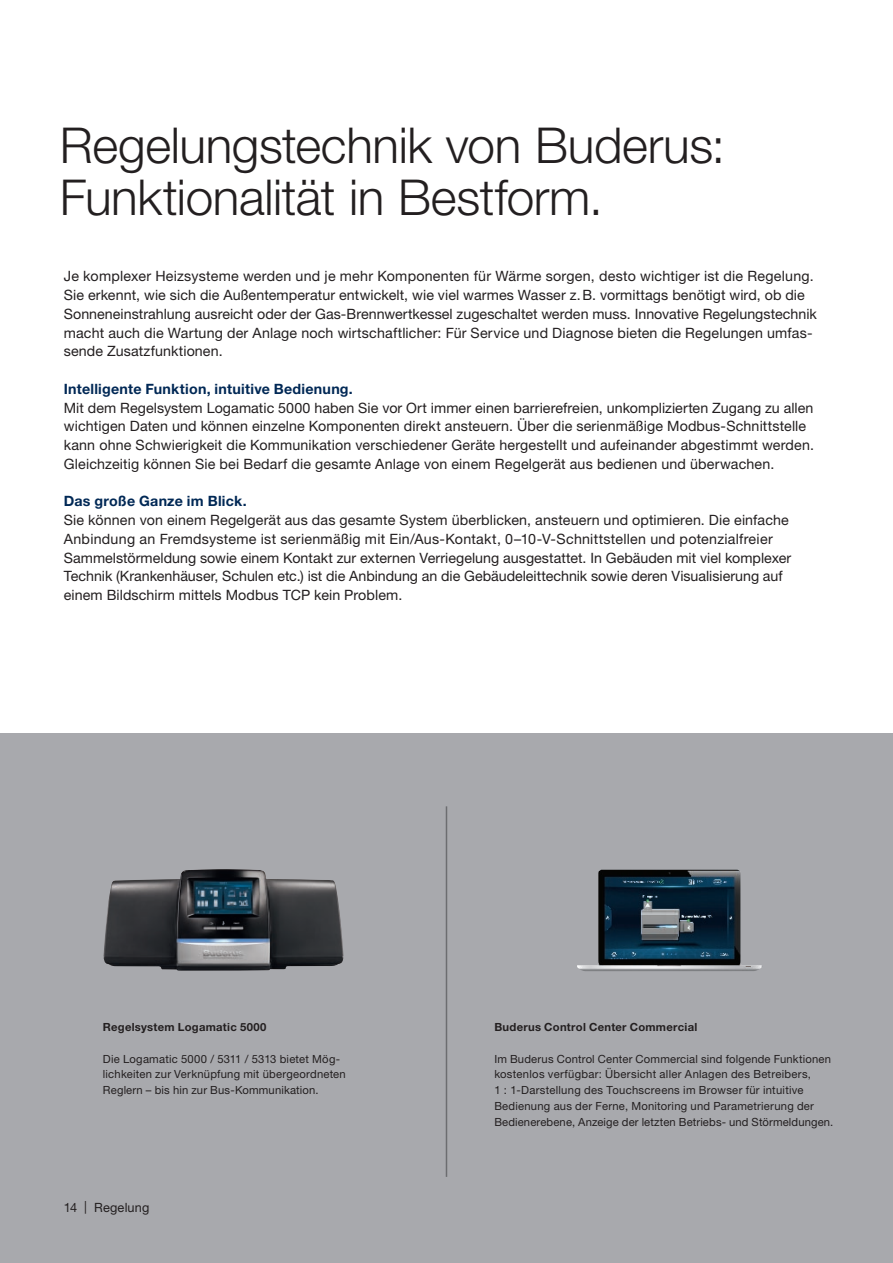
<style>
.page{position:relative;width:893px;height:1263px;background:#fff}
.page>*{position:absolute;margin:0;border:0;box-sizing:border-box;transform-origin:0 0}
.t1{font:300 49.5px/52.5px "Helvetica Neue LT Pro";letter-spacing:-.01em;color:#231f20}
.t2{font:14.25px/18.8px "Helvetica Neue LT Pro";letter-spacing:.01em;color:#231f20}
.t3{font:700 14.25px "Helvetica Neue LT Pro";letter-spacing:.015em;color:#002855}
.t4{font:12.75px "Helvetica Neue LT Pro";letter-spacing:.01em;color:#231f20}
.t5{font:11.25px/15.8px "Helvetica Neue LT Pro";letter-spacing:.02em;color:#231f20}
.t6{font:700 11.25px "Helvetica Neue LT Pro";letter-spacing:.025em;color:#231f20}
</style>
<div class="page">
<div style="left:0;top:733px;width:893px;height:530px;background:#a8a9ad"></div>
<img style="left:103px;top:869px;width:241px;height:102px">
<img style="left:577px;top:869px;width:185px;height:102px">
<hr style="left:446px;top:806px;width:1px;height:371px;background:#6c6d70">
<h1 class="t1" style="left:60px;top:118px;width:667px">Regelungstechnik von Buderus:<br>Funktionalität in Bestform.</h1>
<p class="t2" style="left:64px;top:266px;width:754px">Je komplexer Heizsysteme werden und je mehr Komponenten für Wärme sorgen, desto wichtiger ist die Regelung.<br>Sie erkennt, wie sich die Außentemperatur entwickelt, wie viel warmes Wasser z.B. vormittags benötigt wird, ob die Sonneneinstrahlung ausreicht oder der Gas-Brennwertkessel zugeschaltet werden muss. Innovative Regelungstechnik macht auch die Wartung der Anlage noch wirtschaftlicher: Für Service und Diagnose bieten die Regelungen umfas&shy;sende Zusatzfunktionen.</p>
<p class="t3" style="left:64px;top:380px;width:291px">Intelligente Funktion, intuitive Bedienung.</p>
<p class="t2" style="left:64px;top:398px;width:752px">Mit dem Regelsystem Logamatic 5000 haben Sie vor Ort immer einen barrierefreien, unkomplizierten Zugang zu allen wichtigen Daten und können einzelne Komponenten direkt ansteuern. Über die serienmäßige Modbus-Schnittstelle kann ohne Schwierigkeit die Kommunikation verschiedener Geräte hergestellt und aufeinander abgestimmt werden.<br>Gleichzeitig können Sie bei Bedarf die gesamte Anlage von einem Regelgerät aus bedienen und überwachen.</p>
<p class="t3" style="left:64px;top:492px;width:184px">Das große Ganze im Blick.</p>
<p class="t2" style="left:64px;top:510px;width:729px">Sie können von einem Regelgerät aus das gesamte System überblicken, ansteuern und optimieren. Die einfache Anbindung an Fremdsysteme ist serienmäßig mit Ein/Aus-Kontakt, 0–10-V-Schnittstellen und potenzialfreier Sammelstörmeldung sowie einem Kontakt zur externen Verriegelung ausgestattet. In Gebäuden mit viel komplexer Technik (Krankenhäuser, Schulen etc.) ist die Anbindung an die Gebäudeleittechnik sowie deren Visualisierung auf einem Bildschirm mittels Modbus TCP kein Problem.</p>
<p class="t6" style="left:103px;top:1020px;width:165px">Regelsystem Logamatic 5000</p>
<p class="t5" style="left:103px;top:1050px;width:244px">Die Logamatic 5000 / 5311 / 5313 bietet Mög&shy;lichkeiten zur Verknüpfung mit übergeordneten<br>Reglern – bis hin zur Bus-Kommunikation.</p>
<p class="t4" style="left:64px;top:1199px;width:87px">14 | Regelung</p>
<p class="t6" style="left:494px;top:1020px;width:205px">Buderus Control Center Commercial</p>
<p class="t5" style="left:494px;top:1050px;width:340px">Im Buderus Control Center Commercial sind folgende Funktionen kostenlos verfügbar: Übersicht aller Anlagen des Betreibers,<br>1 : 1-Darstellung des Touchscreens im Browser für intuitive Bedienung aus der Ferne, Monitoring und Parametrierung der Bedienerebene, Anzeige der letzten Betriebs- und Störmeldungen.</p>
</div>
